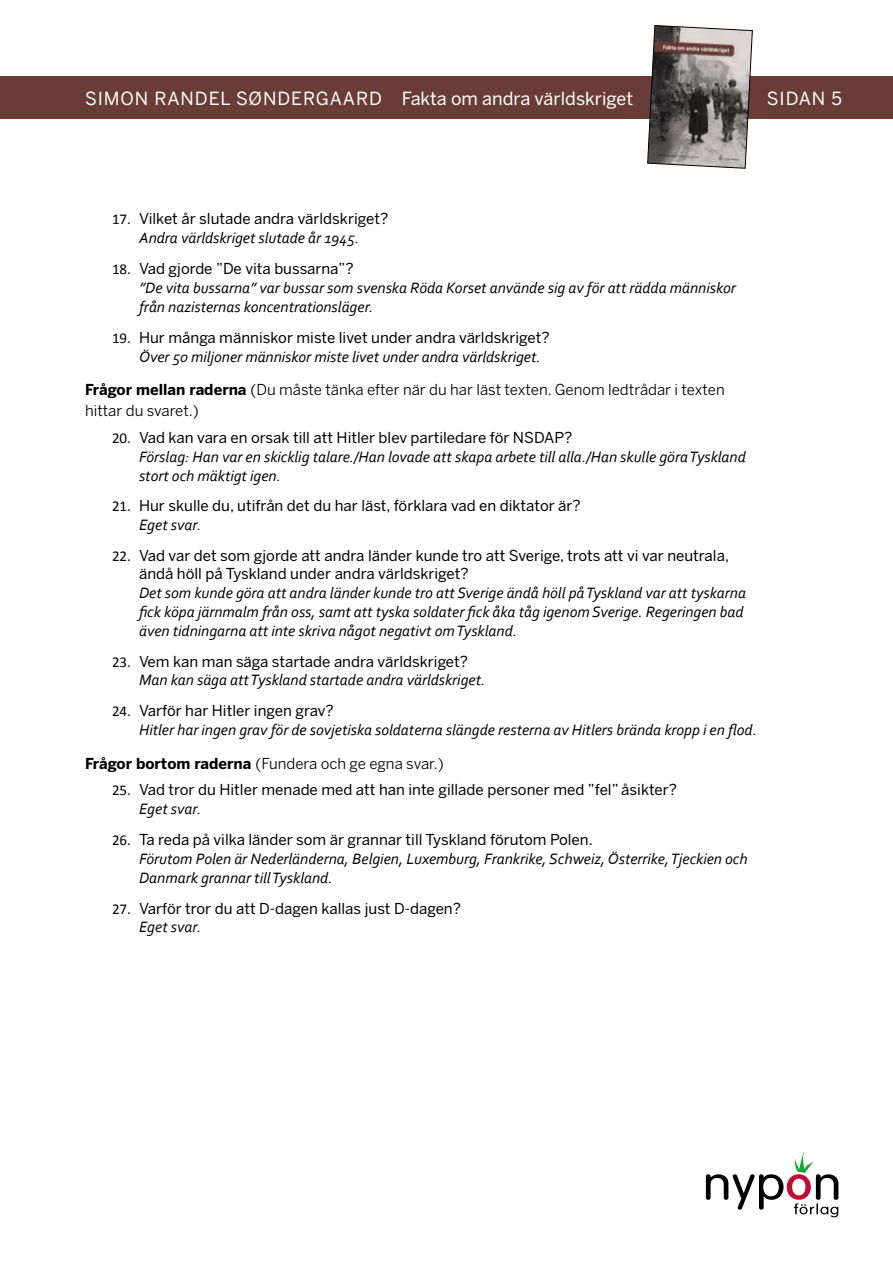
<style>
.page{position:relative;width:893px;height:1263px;background:#fff}
.page>*{position:absolute;margin:0;border:0;box-sizing:border-box;transform-origin:0 0}
.t1{font:18px "Benton Sans";color:#fff}
.t2{font:18px "Benton Sans";letter-spacing:.04em;color:#fff}
.t3{font:italic 15.75px/18.9px "Corbel";color:#000}
.t4{font:15px/18px "Benton Sans";color:#000}
.t5{font:15px/21px "Benton Sans";color:#000}
.s1{font-family:"Calibri"}
.s2{font-weight:700}
</style>
<div class="page">
<div style="left:0;top:77px;width:893px;height:42px;background:#6a3c36"></div>
<svg style="left:706px;top:1152px;width:132px;height:65px"></svg>
<svg style="left:647px;top:25px;width:106px;height:144px;background:#837d7b"></svg>
<p class="t1" style="left:85px;top:87px;width:550px">SIMON RANDEL SØNDERGAARD Fakta om andra världskriget</p>
<p class="t2" style="left:767px;top:87px;width:77px">SIDAN 5</p>
<p class="t4" style="left:112px;top:210px;width:278px"><span class="s1">17.</span> Vilket år slutade andra världskriget?</p>
<p class="t3" style="left:139px;top:228px;width:222px">Andra världskriget slutade år 1945.</p>
<p class="t4" style="left:112px;top:260px;width:243px"><span class="s1">18.</span> Vad gjorde ”De vita bussarna”?</p>
<p class="t3" style="left:139px;top:278px;width:598px">”De vita bussarna” var bussar som svenska Röda Korset använde sig av för att rädda människor från nazisternas koncentrationsläger.</p>
<p class="t4" style="left:112px;top:328px;width:439px"><span class="s1">19.</span> Hur många människor miste livet under andra världskriget?</p>
<p class="t3" style="left:139px;top:346px;width:403px">Över 50 miljoner människor miste livet under andra världskriget.</p>
<p class="t5" style="left:85px;top:379px;width:641px"><span class="s2">Frågor mellan raderna</span> (Du måste tänka efter när du har läst texten. Genom ledtrådar i texten hittar du svaret.)</p>
<p class="t4" style="left:112px;top:428px;width:462px"><span class="s1">20.</span> Vad kan vara en orsak till att Hitler blev partiledare för NSDAP?</p>
<p class="t3" style="left:139px;top:447px;width:608px">Förslag: Han var en skicklig talare./Han lovade att skapa arbete till alla./Han skulle göra Tyskland stort och mäktigt igen.</p>
<p class="t4" style="left:112px;top:497px;width:470px"><span class="s1">21.</span> Hur skulle du, utifrån det du har läst, förklara vad en diktator är?</p>
<p class="t3" style="left:139px;top:515px;width:64px">Eget svar.</p>
<p class="t4" style="left:139px;top:547px;width:591px;text-indent:-27px"><span class="s1">22.</span> Vad var det som gjorde att andra länder kunde tro att Sverige, trots att vi var neutrala, ändå höll på Tyskland under andra världskriget?</p>
<p class="t3" style="left:139px;top:583px;width:608px">Det som kunde göra att andra länder kunde tro att Sverige ändå höll på Tyskland var att tyskarna fick köpa järnmalm från oss, samt att tyska soldater fick åka tåg igenom Sverige. Regeringen bad även tidningarna att inte skriva något negativt om Tyskland.</p>
<p class="t4" style="left:112px;top:652px;width:358px"><span class="s1">23.</span> Vem kan man säga startade andra världskriget?</p>
<p class="t3" style="left:139px;top:670px;width:348px">Man kan säga att Tyskland startade andra världskriget.</p>
<p class="t4" style="left:112px;top:702px;width:223px"><span class="s1">24.</span> Varför har Hitler ingen grav?</p>
<p class="t3" style="left:139px;top:720px;width:619px">Hitler har ingen grav för de sovjetiska soldaterna slängde resterna av Hitlers brända kropp i en flod.</p>
<p class="t5" style="left:85px;top:753px;width:360px"><span class="s2">Frågor bortom raderna</span> (Fundera och ge egna svar.)</p>
<p class="t4" style="left:112px;top:781px;width:566px"><span class="s1">25.</span> Vad tror du Hitler menade med att han inte gillade personer med ”fel” åsikter?</p>
<p class="t3" style="left:139px;top:799px;width:64px">Eget svar.</p>
<p class="t4" style="left:112px;top:831px;width:482px"><span class="s1">26.</span> Ta reda på vilka länder som är grannar till Tyskland förutom Polen.</p>
<p class="t3" style="left:139px;top:849px;width:610px">Förutom Polen är Nederländerna, Belgien, Luxemburg, Frankrike, Schweiz, Österrike, Tjeckien och<br>Danmark grannar till Tyskland.</p>
<p class="t4" style="left:112px;top:899px;width:350px"><span class="s1">27.</span> Varför tror du att D-dagen kallas just D-dagen?</p>
<p class="t3" style="left:139px;top:917px;width:64px">Eget svar.</p>
</div>
